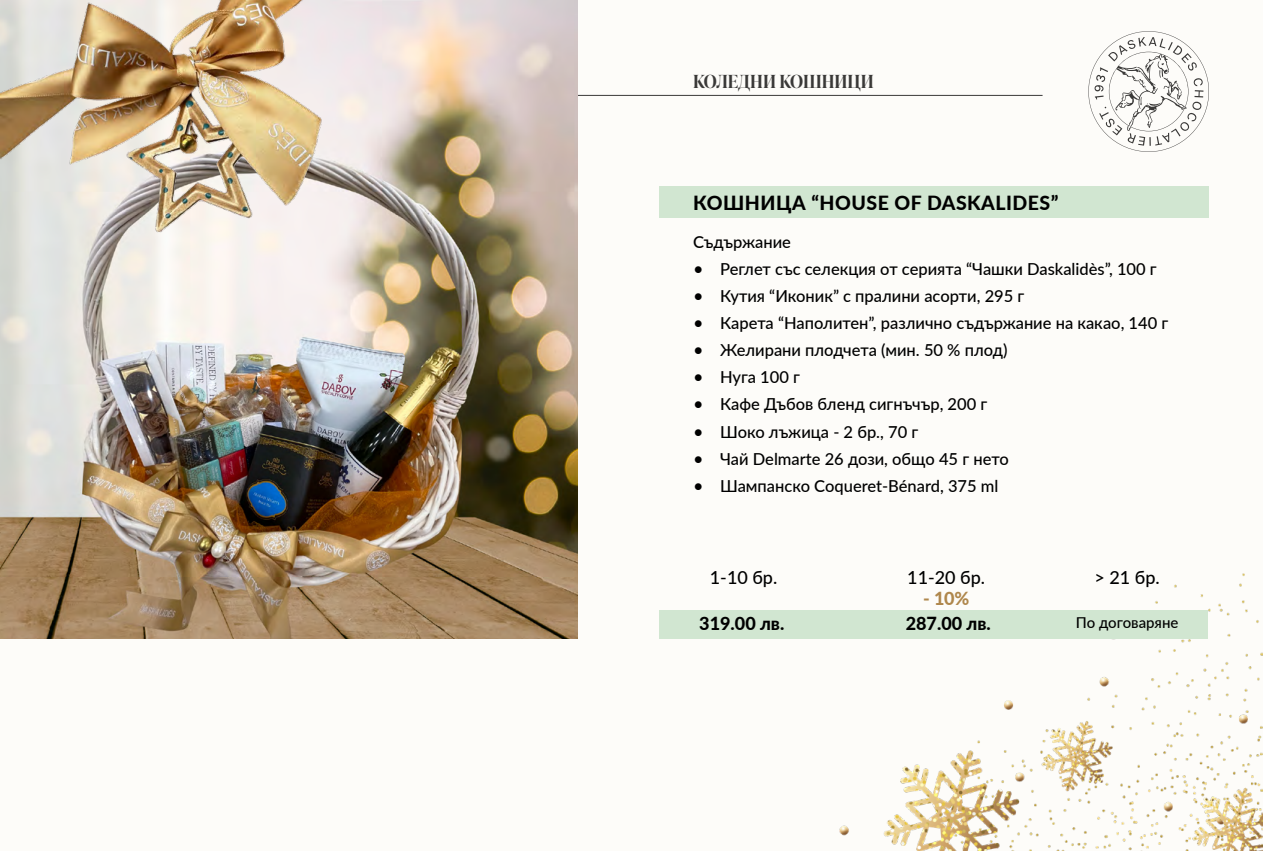
<style>
.page{position:relative;width:1263px;height:851px;background:#fff}
.page>*{position:absolute;margin:0;border:0;box-sizing:border-box;transform-origin:0 0}
.t1{font:800 19.5px "Lato";letter-spacing:.025em;color:#000}
.t2{font:500 18px "Lato";color:#000}
.t3{font:800 18px "Lato";color:#000}
.t4{font:600 18px "Ivy Presto Display";color:#3a3938}
.t5{font:800 18px "Lato";color:#af874c}
.t6{font:500 16.5px "Lato";color:#000}
.t7{font:500 15px "Lato";color:#000}
.s1{font-weight:400;font-size:18px}
</style>
<div class="page">
<div style="left:0;top:0;width:1263px;height:850px;background:#fdfcf9"></div>
<svg style="left:1088px;top:31px;width:121px;height:121px"></svg>
<hr style="left:366px;top:95px;width:676px;height:1px;background:#3a3938">
<img style="left:388px;top:267px;width:875px;height:583px">
<img style="left:0;top:0;width:577px;height:638px">
<img style="left:0;top:0;width:447px;height:335px">
<div style="left:659px;top:186px;width:550px;height:31px;background:#d1e6d1"></div>
<div style="left:659px;top:610px;width:549px;height:29px;background:#d1e6d1"></div>
<p class="t4" style="left:693px;top:68px;width:182px">КОЛЕДНИ КОШНИЦИ</p>
<p class="t1" style="left:693px;top:188px;width:367px">КОШНИЦА “HOUSE OF DASKALIDES”</p>
<p class="t6" style="left:693px;top:230px;width:99px">Съдържание</p>
<p class="t6" style="left:693px;top:257px;width:465px"><span class="s1">•</span> Реглет със селекция от серията “Чашки Daskalidès”, 100 г</p>
<p class="t6" style="left:693px;top:284px;width:333px"><span class="s1">•</span> Кутия “Иконик” с пралини асорти, 295 г</p>
<p class="t6" style="left:693px;top:311px;width:477px"><span class="s1">•</span> Карета “Наполитен”, различно съдържание на какао, 140 г</p>
<p class="t6" style="left:693px;top:338px;width:316px"><span class="s1">•</span> Желирани плодчета (мин. 50 % плод)</p>
<p class="t6" style="left:693px;top:365px;width:108px"><span class="s1">•</span> Нуга 100 г</p>
<p class="t6" style="left:693px;top:392px;width:296px"><span class="s1">•</span> Кафе Дъбов бленд сигнъчър, 200 г</p>
<p class="t6" style="left:693px;top:419px;width:227px"><span class="s1">•</span> Шоко лъжица - 2 бр., 70 г</p>
<p class="t6" style="left:693px;top:446px;width:317px"><span class="s1">•</span> Чай Delmarte 26 дози, общо 45 г нето</p>
<p class="t6" style="left:693px;top:473px;width:307px"><span class="s1">•</span> Шампанско Coqueret-Bénard, 375 ml</p>
<p class="t2" style="left:710px;top:564px;width:69px">1-10 бр.</p>
<p class="t2" style="left:907px;top:564px;width:79px">11-20 бр.</p>
<p class="t5" style="left:923px;top:585px;width:48px">- 10%</p>
<p class="t2" style="left:1094px;top:564px;width:67px">&gt; 21 бр.</p>
<p class="t3" style="left:699px;top:610px;width:86px">319.00 лв.</p>
<p class="t3" style="left:906px;top:610px;width:86px">287.00 лв.</p>
<p class="t7" style="left:1076px;top:611px;width:104px">По договаряне</p>
</div>
